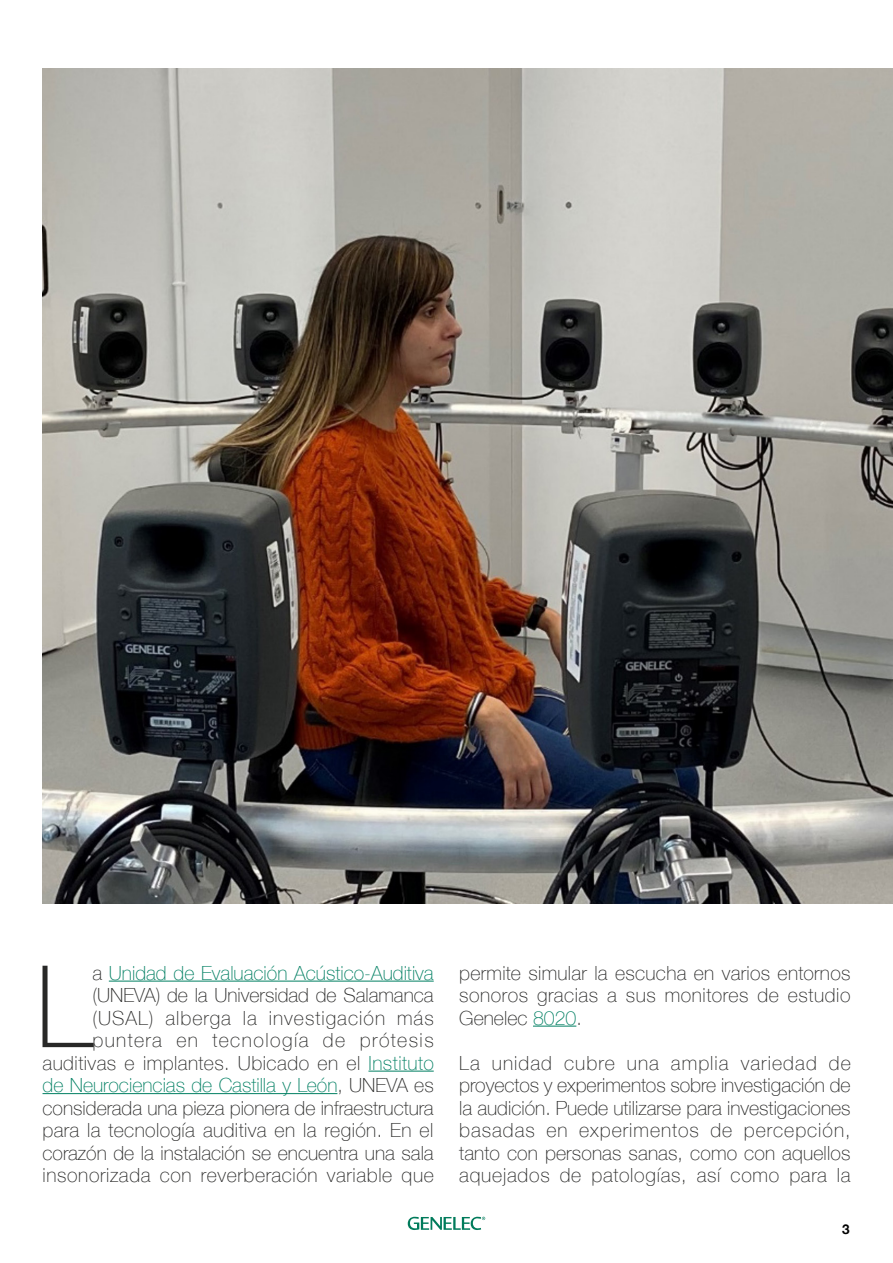
<style>
.page{position:relative;width:893px;height:1263px;background:#fff}
.page>*{position:absolute;margin:0;border:0;box-sizing:border-box;transform-origin:0 0}
.t1{font:100 114px "Helvetica Neue";color:#282827}
.t2{font:100 19.5px/22.5px "Helvetica Neue";color:#282827;text-align:right}
.t3{font:100 19.5px/22.5px "Helvetica Neue";letter-spacing:.02em;color:#282827;text-align:justify}
.t4{font:700 13.5px "Helvetica Neue";color:#000}
.s1{color:#007f62}
</style>
<div class="page">
<hr style="left:109px;top:980px;width:325px;height:1px;background:#007f62">
<hr style="left:368px;top:1070px;width:66px;height:1px;background:#007f62">
<hr style="left:43px;top:1093px;width:294px;height:1px;background:#007f62">
<hr style="left:533px;top:1025px;width:43px;height:1px;background:#007f62">
<img style="left:43px;top:68px;width:850px;height:836px">
<svg style="left:408px;top:1217px;width:77px;height:13px"></svg>
<p class="t2" style="left:43px;top:960px;width:393px">a <span class="s1">Unidad de Evaluación Acústico-Auditiva </span>(UNEVA) de la Universidad de Salamanca (USAL) alberga la investigación más puntera en tecnología de prótesis auditivas e implantes. Ubicado en el <span class="s1">Instituto de Neurociencias de Castilla y León</span>, UNEVA es considerada una pieza pionera de infraestructura para la tecnología auditiva en la región. En el corazón de la instalación se encuentra una sala insonorizada con reverberación variable que</p>
<p class="t3" style="left:459px;top:960px;width:393px">permite simular la escucha en varios entornos sonoros gracias a sus monitores de estudio Genelec <span class="s1">8020</span>.</p>
<h1 class="t1" style="left:35px;top:920px;width:59px">L</h1>
<p class="t3" style="left:459px;top:1050px;width:393px">La unidad cubre una amplia variedad de proyectos y experimentos sobre investigación de la audición. Puede utilizarse para investigaciones basadas en experimentos de percepción, tanto con personas sanas, como con aquellos aquejados de patologías, así como para la</p>
<p class="t4" style="left:842px;top:1218px;width:9px">3</p>
</div>
